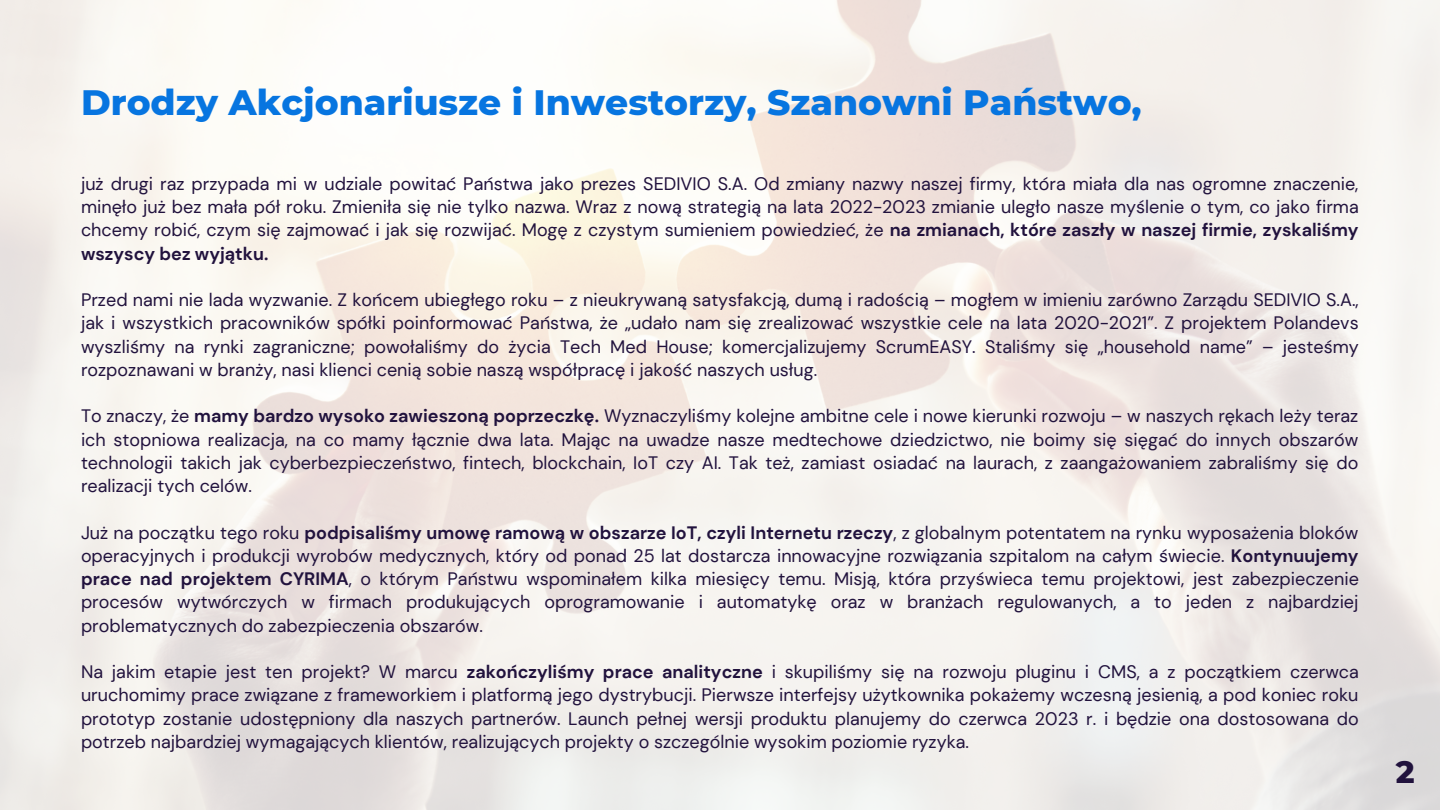
<style>
.page{position:relative;width:1440px;height:810px;background:#fff}
.page>*{position:absolute;margin:0;border:0;box-sizing:border-box;transform-origin:0 0}
.t1{font:800 36px "Montserrat";color:#0775e0}
.t2{font:800 31.5px "Montserrat";color:#21123d}
.t3{font:18px/23.2px "DM Sans";color:#21123d;text-align:justify}
.s1{font-weight:700}
</style>
<div class="page">
<h1 class="t1" style="left:81px;top:81px;width:1062px">Drodzy Akcjonariusze i Inwestorzy, Szanowni Państwo,</h1>
<p class="t3" style="left:81px;top:172px;width:1279px">już drugi raz przypada mi w udziale powitać Państwa jako prezes SEDIVIO S.A. Od zmiany nazwy naszej firmy, która miała dla nas ogromne znaczenie, minęło już bez mała pół roku. Zmieniła się nie tylko nazwa. Wraz z nową strategią na lata 2022-2023 zmianie uległo nasze myślenie o tym, co jako firma chcemy robić, czym się zajmować i jak się rozwijać. Mogę z czystym sumieniem powiedzieć, że <span class="s1">na zmianach, które zaszły w naszej firmie, zyskaliśmy wszyscy bez wyjątku.</span></p>
<p class="t3" style="left:81px;top:288px;width:1279px">Przed nami nie lada wyzwanie. Z końcem ubiegłego roku – z nieukrywaną satysfakcją, dumą i radością – mogłem w imieniu zarówno Zarządu SEDIVIO S.A., jak i wszystkich pracowników spółki poinformować Państwa, że „udało nam się zrealizować wszystkie cele na lata 2020-2021”. Z projektem Polandevs wyszliśmy na rynki zagraniczne; powołaliśmy do życia Tech Med House; komercjalizujemy ScrumEASY. Staliśmy się „household name” – jesteśmy rozpoznawani w branży, nasi klienci cenią sobie naszą współpracę i jakość naszych usług.</p>
<p class="t3" style="left:81px;top:405px;width:1279px">To znaczy, że <span class="s1">mamy bardzo wysoko zawieszoną poprzeczkę.</span> Wyznaczyliśmy kolejne ambitne cele i nowe kierunki rozwoju – w naszych rękach leży teraz ich stopniowa realizacja, na co mamy łącznie dwa lata. Mając na uwadze nasze medtechowe dziedzictwo, nie boimy się sięgać do innych obszarów technologii takich jak cyberbezpieczeństwo, fintech, blockchain, IoT czy AI. Tak też, zamiast osiadać na laurach, z zaangażowaniem zabraliśmy się do realizacji tych celów.</p>
<p class="t3" style="left:81px;top:521px;width:1279px">Już na początku tego roku <span class="s1">podpisaliśmy umowę ramową w obszarze IoT, czyli Internetu rzeczy</span>, z globalnym potentatem na rynku wyposażenia bloków operacyjnych i produkcji wyrobów medycznych, który od ponad 25 lat dostarcza innowacyjne rozwiązania szpitalom na całym świecie. <span class="s1">Kontynuujemy prace nad projektem CYRIMA</span>, o którym Państwu wspominałem kilka miesięcy temu. Misją, która przyświeca temu projektowi, jest zabezpieczenie procesów wytwórczych w firmach produkujących oprogramowanie i automatykę oraz w branżach regulowanych, a to jeden z najbardziej problematycznych do zabezpieczenia obszarów.</p>
<p class="t3" style="left:81px;top:660px;width:1279px">Na jakim etapie jest ten projekt? W marcu <span class="s1">zakończyliśmy prace analityczne</span> i skupiliśmy się na rozwoju pluginu i CMS, a z początkiem czerwca uruchomimy prace związane z frameworkiem i platformą jego dystrybucji. Pierwsze interfejsy użytkownika pokażemy wczesną jesienią, a pod koniec roku prototyp zostanie udostępniony dla naszych partnerów. Launch pełnej wersji produktu planujemy do czerwca 2023 r. i będzie ona dostosowana do potrzeb najbardziej wymagających klientów, realizujących projekty o szczególnie wysokim poziomie ryzyka.</p>
<h2 class="t2" style="left:1396px;top:752px;width:20px">2</h2>
</div>
